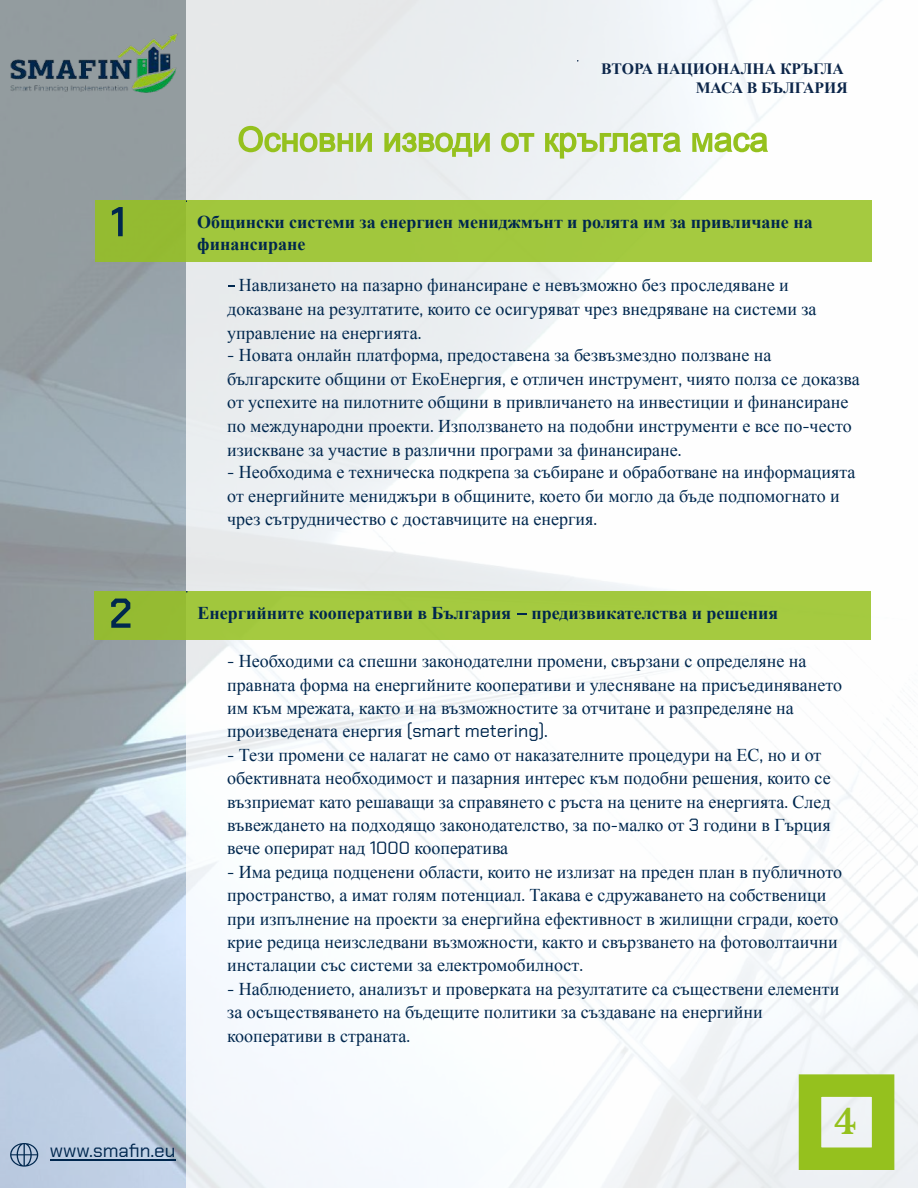
<style>
.page{position:relative;width:918px;height:1188px;background:#fff}
.page>*{position:absolute;margin:0;border:0;box-sizing:border-box;transform-origin:0 0}
.t1{font:700 33.6px "Libre Baskerville";color:#95c11e}
.t2{font:18.9px "Chakra Petch";color:#00274e}
.t3{font:18px/23.7px "Times New Roman";color:#00274e}
.t4{font:700 18px/21.3px "Times New Roman";color:#00274e}
.t5{font:700 15.75px/19.2px "Times New Roman";color:#0c264a;text-align:right}
.s1{font-family:"Chakra Petch";color:rgb(0 0 0/0)}
.s2{font-family:"Chakra Petch"}
.s3{font-family:"Chakra Petch";font-weight:400;color:rgb(0 0 0/0)}
</style>
<div class="page">
<img style="left:0;top:0;width:186px;height:1188px">
<div style="left:186px;top:0;width:732px;height:1188px;background:linear-gradient(to right,#f0f3f5,#fefeff)"></div>
<svg style="left:228px;top:285px;width:6px;height:2px"></svg>
<svg style="left:238px;top:126px;width:530px;height:33px"></svg>
<img style="left:4px;top:29px;width:179px;height:68px">
<div style="left:799px;top:1074px;width:95px;height:96px;border:22px solid #95c11e"></div>
<hr style="left:50px;top:1159px;width:126px;height:1px;background:#00274e">
<svg style="left:10px;top:1143px;width:28px;height:24px"></svg>
<div style="left:96px;top:200px;width:776px;height:62px;background:linear-gradient(to right,#9ac137,#a8cd43)"></div>
<svg style="left:112px;top:207px;width:11px;height:29px"></svg>
<div style="left:95px;top:592px;width:776px;height:48px;background:linear-gradient(to right,#9cc239,#a8cd43)"></div>
<svg style="left:517px;top:613px;width:10px;height:2px"></svg>
<svg style="left:111px;top:599px;width:19px;height:29px"></svg>
<p class="t5" style="left:601px;top:59px;width:248px">ВТОРА НАЦИОНАЛНА КРЪГЛА<br>МАСА В БЪЛГАРИЯ</p>
<p class="t4" style="left:197px;top:212px;width:617px">Общински системи за енергиен мениджмънт и ролята им за привличане на финансиране</p>
<p class="t3" style="left:227px;top:273px;width:591px"><span class="s1">-</span> Навлизането на пазарно финансиране е невъзможно без проследяване и доказване на резултатите<span class="s2">,</span> които се осигуряват чрез внедряване на системи за управление на енергията<span class="s2">.</span></p>
<p class="t3" style="left:227px;top:343px;width:634px"><span class="s2">-</span> Новата онлайн платформа<span class="s2">,</span> предоставена за безвъзмездно ползване на българските общини от ЕкоЕнергия<span class="s2">,</span> е отличен инструмент<span class="s2">,</span> чиято полза се доказва от успехите на пилотните общини в привличането на инвестиции и финансиране по международни проекти<span class="s2">.</span> Използването на подобни инструменти е все по<span class="s2">-</span>често изискване за участие в различни програми за финансиране<span class="s2">.</span></p>
<p class="t3" style="left:227px;top:460px;width:630px"><span class="s2">-</span> Необходима е техническа подкрепа за събиране и обработване на информацията от енергийните мениджъри в общините<span class="s2">,</span> което би могло да бъде подпомогнато и чрез сътрудничество с доставчиците на енергия<span class="s2">.</span></p>
<p class="t4" style="left:198px;top:602px;width:582px">Енергийните кооперативи в България <span class="s3">–</span> предизвикателства и решения</p>
<p class="t3" style="left:227px;top:649px;width:616px;line-height:23.2px"><span class="s2">-</span> Необходими са спешни законодателни промени<span class="s2">,</span> свързани с определяне на правната форма на енергийните кооперативи и улесняване на присъединяването им към мрежата<span class="s2">,</span> както и на възможностите за отчитане и разпределяне на произведената енергия <span class="s2">(smart metering).</span></p>
<p class="t3" style="left:227px;top:743px;width:605px"><span class="s2">-</span> Тези промени се налагат не само от наказателните процедури на ЕС<span class="s2">,</span> но и от обективната необходимост и пазарния интерес към подобни решения<span class="s2">,</span> които се възприемат като решаващи за справянето с ръста на цените на енергията<span class="s2">.</span> След въвеждането на подходящо законодателство<span class="s2">,</span> за по<span class="s2">-</span>малко от <span class="s2">3</span> години в Гърция вече оперират над <span class="s2">1000</span> кооператива</p>
<p class="t3" style="left:227px;top:860px;width:616px"><span class="s2">-</span> Има редица подценени области<span class="s2">,</span> които не излизат на преден план в публичното пространство<span class="s2">,</span> а имат голям потенциал<span class="s2">.</span> Такава е сдружаването на собственици при изпълнение на проекти за енергийна ефективност в жилищни сгради<span class="s2">,</span> което крие редица неизследвани възможности<span class="s2">,</span> както и свързването на фотоволтаични инсталации със системи за електромобилност<span class="s2">.</span></p>
<p class="t3" style="left:227px;top:977px;width:614px"><span class="s2">-</span> Наблюдението<span class="s2">,</span> анализът и проверката на резултатите са съществени елементи за осъществяването на бъдещите политики за създаване на енергийни кооперативи в страната<span class="s2">.</span></p>
<p class="t2" style="left:50px;top:1142px;width:127px">www.smafi n.eu</p>
<h1 class="t1" style="left:835px;top:1102px;width:24px">4</h1>
</div>
